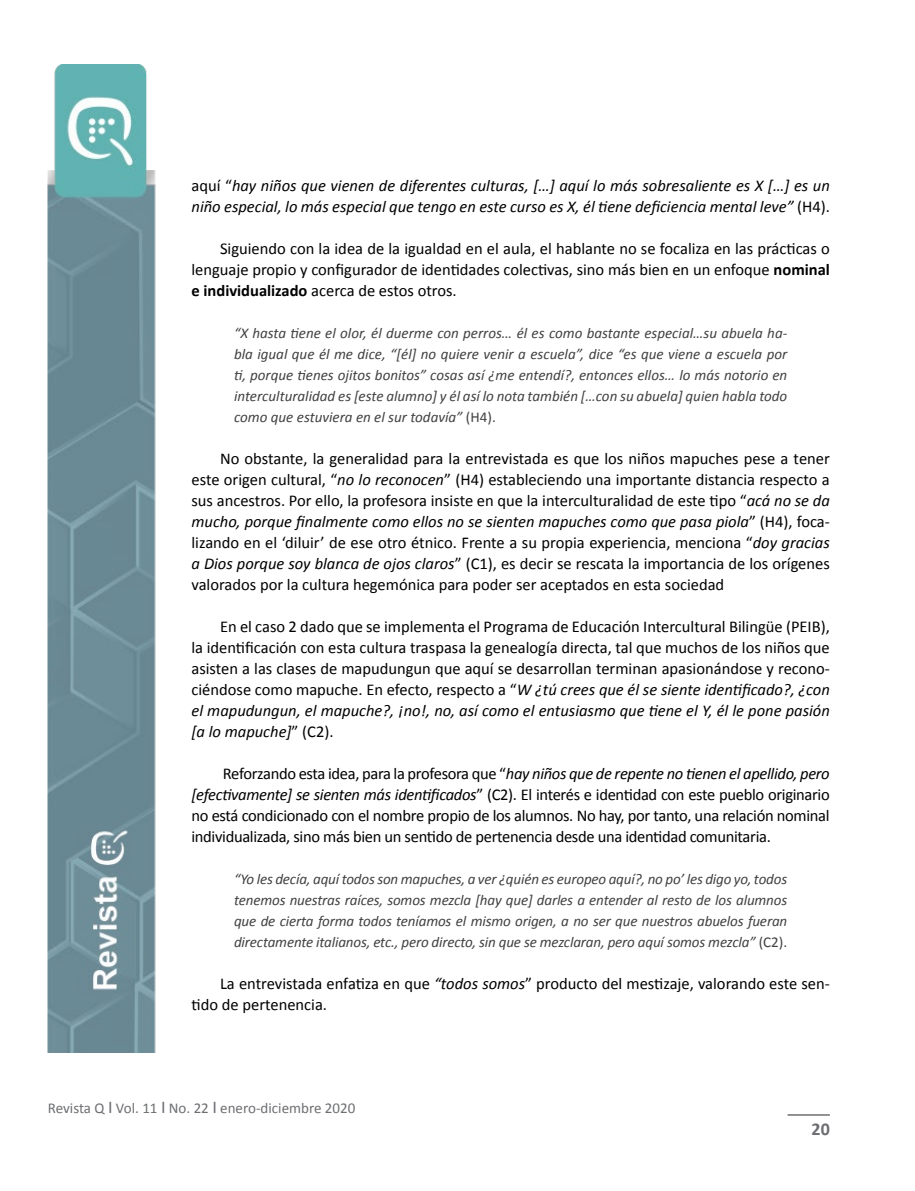
<style>
.page{position:relative;width:915px;height:1191px;background:#fff}
.page>*{position:absolute;margin:0;border:0;box-sizing:border-box;transform-origin:0 0}
.t1{font:700 18px "Calibri";color:#6d6e71}
.t2{font:16.5px/21px "Calibri";color:#000;text-align:justify}
.t3{font:italic 16.5px/21px "Calibri";color:#000}
.t4{font:italic 15px/21px "Calibri";letter-spacing:-.01em;color:#414042;text-align:justify}
.t5{font:15px "Calibri";color:#6d6e71}
.s1{font-style:normal}
.s2{font-weight:700}
.s3{font-style:italic}
.s4{font-size:18px}
</style>
<div class="page">
<img style="left:48px;top:65px;width:108px;height:987px">
<hr style="left:787px;top:1114px;width:42px;height:1px;background:#6d6e71">
<p class="t3" style="left:191px;top:174px;width:639px"><span class="s1">aquí “</span>hay niños que vienen de diferentes culturas, […] aquí lo más sobresaliente es X […] es un niño especial, lo más especial que tengo en este curso es X, él tiene deficiencia mental leve” <span class="s1">(H4).</span></p>
<p class="t2" style="left:191px;top:238px;width:639px;text-indent:28px">Siguiendo con la idea de la igualdad en el aula, el hablante no se focaliza en las prácticas o lenguaje propio y configurador de identidades colectivas, sino más bien en un enfoque <span class="s2">nominal e individualizado</span> acerca de estos otros.</p>
<p class="t4" style="left:234px;top:322px;width:554px">“X hasta tiene el olor, él duerme con perros… él es como bastante especial…su abuela ha&shy;bla igual que él me dice, “[él] no quiere venir a escuela”, dice “es que viene a escuela por ti, porque tienes ojitos bonitos” cosas así ¿me entendí?, entonces ellos… lo más notorio en interculturalidad es [este alumno] y él así lo nota también […con su abuela] quien habla todo como que estuviera en el sur todavía” <span class="s1">(H4).</span></p>
<p class="t2" style="left:191px;top:448px;width:639px;text-indent:28px">No obstante, la generalidad para la entrevistada es que los niños mapuches pese a tener este origen cultural, “<span class="s3">no lo reconocen</span>” (H4) estableciendo una importante distancia respecto a sus ancestros. Por ello, la profesora insiste en que la interculturalidad de este tipo “<span class="s3">acá no se da mucho, porque finalmente como ellos no se sienten mapuches como que pasa piola</span>” (H4), foca&shy;lizando en el ‘diluir’ de ese otro étnico. Frente a su propia experiencia, menciona “<span class="s3">doy gracias a Dios porque soy blanca de ojos claros</span>” (C1), es decir se rescata la importancia de los orígenes valorados por la cultura hegemónica para poder ser aceptados en esta sociedad</p>
<p class="t2" style="left:191px;top:616px;width:639px;text-indent:28px">En el caso 2 dado que se implementa el Programa de Educación Intercultural Bilingüe (PEIB), la identificación con esta cultura traspasa la genealogía directa, tal que muchos de los niños que asisten a las clases de mapudungun que aquí se desarrollan terminan apasionándose y recono&shy;ciéndose como mapuche. En efecto, respecto a “<span class="s3">W ¿tú crees que él se siente identificado?, ¿con el mapudungun, el mapuche?, ¡no!, no, así como el entusiasmo que tiene el Y, él le pone pasión [a lo mapuche]</span>” (C2).</p>
<p class="t2" style="left:191px;top:763px;width:639px;text-indent:31px">Reforzando esta idea, para la profesora que “<span class="s3">hay niños que de repente no tienen el apellido, pero [efectivamente] se sienten más identificados</span>” (C2). El interés e identidad con este pueblo originario no está condicionado con el nombre propio de los alumnos. No hay, por tanto, una relación nominal individualizada, sino más bien un sentido de pertenencia desde una identidad comunitaria.</p>
<p class="t4" style="left:234px;top:868px;width:554px">“Yo les decía, aquí todos son mapuches, a ver ¿quién es europeo aquí?, no po’ les digo yo, todos tenemos nuestras raíces, somos mezcla [hay que] darles a entender al resto de los alumnos que de cierta forma todos teníamos el mismo origen, a no ser que nuestros abuelos fueran directamente italianos, etc., pero directo, sin que se mezclaran, pero aquí somos mezcla” <span class="s1">(C2).</span></p>
<p class="t2" style="left:191px;top:973px;width:639px;text-indent:28px">La entrevistada enfatiza en que <span class="s3">“todos somos</span>” producto del mestizaje, valorando este sen&shy;tido de pertenencia.</p>
<p class="t5" style="left:48px;top:1098px;width:309px">Revista Q <span class="s4">I</span> Vol. 11 <span class="s4">I</span> No. 22 <span class="s4">I</span> enero-diciembre 2020</p>
<p class="t1" style="left:811px;top:1118px;width:20px">20</p>
</div>
